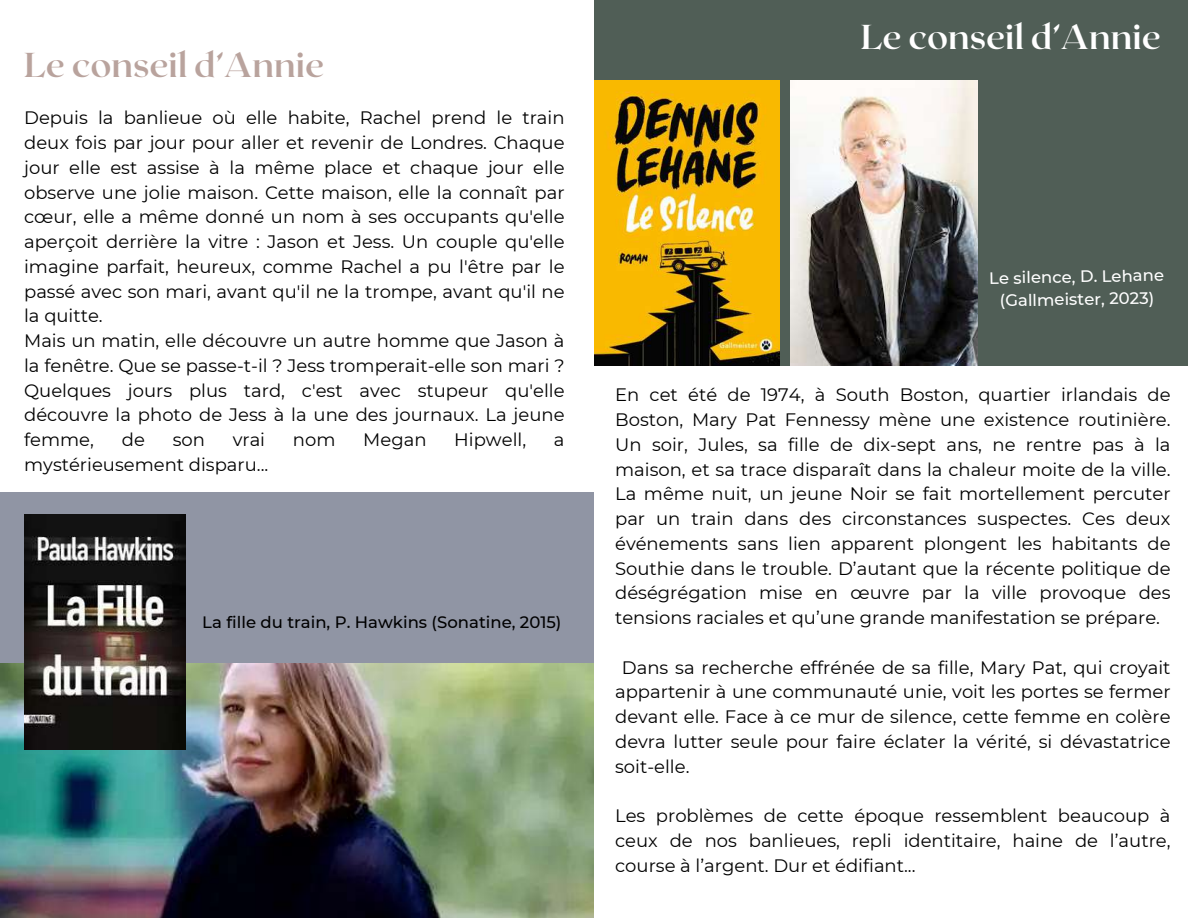
<style>
.page{position:relative;width:1188px;height:918px;background:#fff}
.page>*{position:absolute;margin:0;border:0;box-sizing:border-box;transform-origin:0 0}
.t1{font:700 34.5px "Roxborough CF";color:#b9a39d}
.t2{font:700 34.5px "Roxborough CF";color:#fff}
.t3{font:18px/24.8px "Montserrat";color:#000;text-align:justify}
.t4{font:500 16.5px "Montserrat";color:#000}
.t5{font:500 16.5px/22.5px "Montserrat";color:#fff;text-align:center}
</style>
<div class="page">
<div style="left:594px;top:0;width:594px;height:365px;background:#505e56"></div>
<img style="left:594px;top:81px;width:186px;height:285px">
<img style="left:791px;top:81px;width:187px;height:285px">
<div style="left:0;top:493px;width:594px;height:425px;background:#9095a4"></div>
<img style="left:0;top:664px;width:594px;height:254px">
<img style="left:24px;top:515px;width:161px;height:235px">
<h1 class="t1" style="left:24px;top:43px;width:301px">Le conseil d’Annie</h1>
<p class="t3" style="left:24px;top:106px;width:542px;text-align:left">Depuis la banlieue où elle habite, Rachel prend le train deux fois par jour pour aller et revenir de Londres. Chaque jour elle est assise à la même place et chaque jour elle observe une jolie maison. Cette maison, elle la connaît par cœur, elle a même donné un nom à ses occupants qu'elle aperçoit derrière la vitre : Jason et Jess. Un couple qu'elle imagine parfait, heureux, comme Rachel a pu l'être par le passé avec son mari, avant qu'il ne la trompe, avant qu'il ne la quitte.<br>Mais un matin, elle découvre un autre homme que Jason à la fenêtre. Que se passe-t-il ? Jess tromperait-elle son mari ?<br>Quelques jours plus tard, c'est avec stupeur qu'elle découvre la photo de Jess à la une des journaux. La jeune femme,</p>
<p class="t3" style="left:122px;top:427px;width:25px">de</p>
<p class="t3" style="left:173px;top:427px;width:34px">son</p>
<p class="t3" style="left:233px;top:427px;width:34px">vrai</p>
<p class="t3" style="left:293px;top:427px;width:44px">nom</p>
<p class="t3" style="left:363px;top:427px;width:65px">Megan</p>
<p class="t3" style="left:454px;top:427px;width:73px">Hipwell,</p>
<p class="t3" style="left:554px;top:427px;width:12px">a</p>
<p class="t3" style="left:24px;top:452px;width:246px">mystérieusement disparu...</p>
<p class="t4" style="left:202px;top:612px;width:361px">La fille du train, P. Hawkins (Sonatine, 2015)</p>
<h1 class="t2" style="left:861px;top:15px;width:301px">Le conseil d’Annie</h1>
<p class="t5" style="left:989px;top:267px;width:176px;rotate:-1deg">Le silence, D. Lehane (Gallmeister, 2023)</p>
<p class="t3" style="left:615px;top:383px;width:557px">En cet été de 1974, à South Boston, quartier irlandais de Boston, Mary Pat Fennessy mène une existence routinière.<br>Un soir, Jules, sa fille de dix-sept ans, ne rentre pas à la maison, et sa trace disparaît dans la chaleur moite de la ville.<br>La même nuit, un jeune Noir se fait mortellement percuter par un train dans des circonstances suspectes. Ces deux événements sans lien apparent plongent les habitants de Southie dans le trouble. D’autant que la récente politique de déségrégation mise en œuvre par la ville provoque des tensions raciales et qu’une grande manifestation se prépare.</p>
<p class="t3" style="left:615px;top:655px;width:557px;text-indent:7px">Dans sa recherche effrénée de sa fille, Mary Pat, qui croyait appartenir à une communauté unie, voit les portes se fermer devant elle. Face à ce mur de silence, cette femme en colère devra lutter seule pour faire éclater la vérité, si dévastatrice soit-elle.</p>
<p class="t3" style="left:615px;top:803px;width:557px">Les problèmes de cette époque ressemblent beaucoup à ceux de nos banlieues, repli identitaire, haine de l’autre, course à l’argent. Dur et édifiant...</p>
</div>
